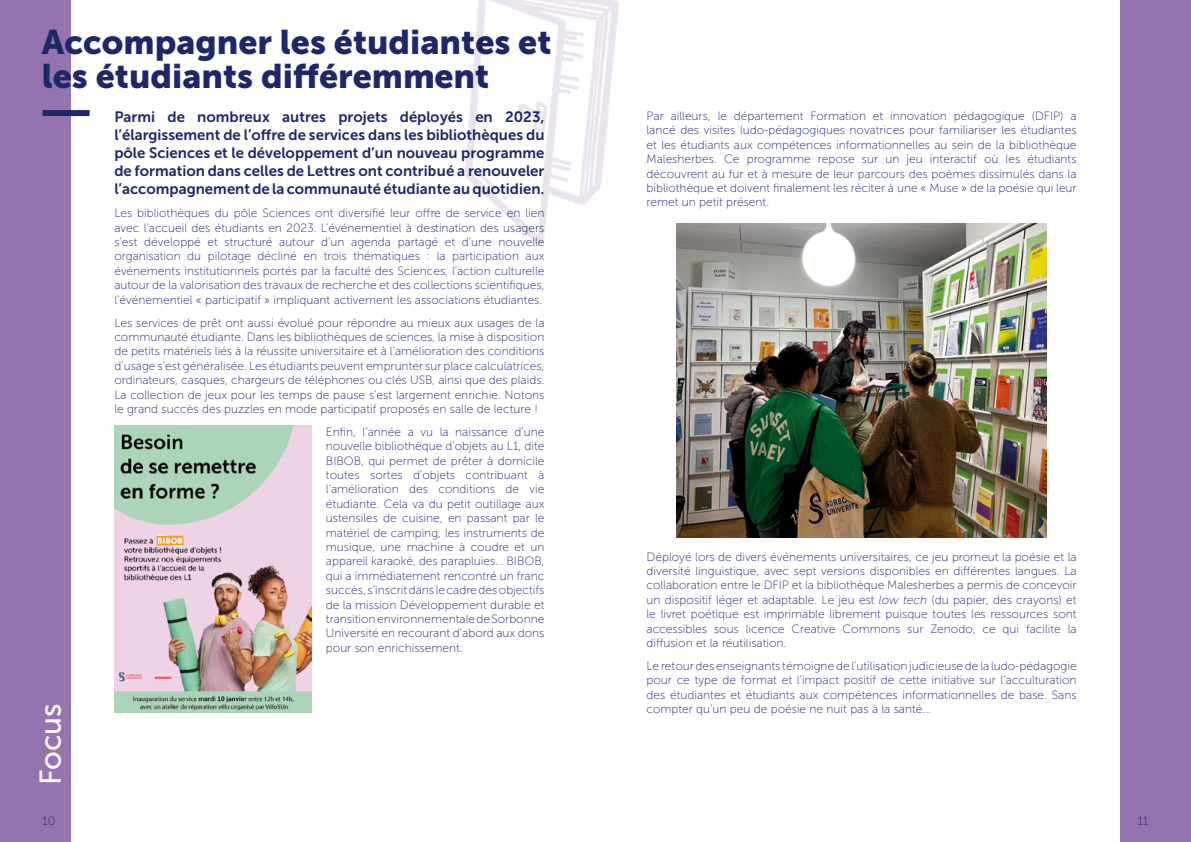
<style>
.page{position:relative;width:1191px;height:842px;background:#fff}
.page>*{position:absolute;margin:0;border:0;box-sizing:border-box;transform-origin:0 0}
.t1{font:34px/34px "Museo Sans 900";color:#1d2769}
.t2{font:30px "Museo Sans 500";color:#fff}
.t3{font:15px/18px "Museo Sans 700";color:#1d2769;text-align:justify}
.t4{font:12px/14.4px "Museo Sans 100";color:#1d2769;text-align:justify}
.s1{font-style:italic}
</style>
<div class="page">
<div style="left:0;top:0;width:71px;height:842px;background:#9573af"></div>
<div style="left:1120px;top:0;width:71px;height:842px;background:#9573af"></div>
<img style="left:676px;top:223px;width:370px;height:314px">
<div style="left:43px;top:110px;width:47px;height:6px;background:#1d2769"></div>
<img style="left:465px;top:0;width:228px;height:264px">
<img style="left:114px;top:426px;width:198px;height:286px">
<h1 class="t1" style="left:42px;top:25px;width:511px">Accompagner les étudiantes et les étudiants différemment</h1>
<h2 class="t2" style="left:34px;top:785px;width:84px;rotate:-90deg">Focus</h2>
<p class="t4" style="left:43px;top:814px;width:14px">10</p>
<p class="t3" style="left:114px;top:108px;width:431px">Parmi de nombreux autres projets déployés en 2023, l’élargissement de l’offre de services dans les bibliothèques du pôle Sciences et le développement d’un nouveau programme de formation dans celles de Lettres ont contribué a renouveler l’accompagnement de la communauté étudiante au quotidien.</p>
<p class="t4" style="left:114px;top:206px;width:431px">Les bibliothèques du pôle Sciences ont diversifié leur offre de service en lien avec l’accueil des étudiants en 2023. L’événementiel à destination des usagers s’est développé et structuré autour d’un agenda partagé et d’une nouvelle organisation du pilotage décliné en trois thématiques : la participation aux événements institutionnels portés par la faculté des Sciences, l’action culturelle autour de la valorisation des travaux de recherche et des collections scientifiques, l’événementiel « participatif » impliquant activement les associations étudiantes.</p>
<p class="t4" style="left:114px;top:315px;width:431px">Les services de prêt ont aussi évolué pour répondre au mieux aux usages de la communauté étudiante. Dans les bibliothèques de sciences, la mise à disposition de petits matériels liés à la réussite universitaire et à l’amélioration des conditions d’usage s’est généralisée. Les étudiants peuvent emprunter sur place calculatrices, ordinateurs, casques, chargeurs de téléphones ou clés USB, ainsi que des plaids.<br>La collection de jeux pour les temps de pause s’est largement enrichie. Notons le grand succès des puzzles en mode participatif proposés en salle de lecture !</p>
<p class="t4" style="left:326px;top:425px;width:220px">Enfin, l’année a vu la naissance d’une nouvelle bibliothèque d’objets au L1, dite BIBOB, qui permet de prêter à domicile toutes sortes d’objets contribuant à l’amélioration des conditions de vie étudiante. Cela va du petit outillage aux ustensiles de cuisine, en passant par le matériel de camping, les instruments de musique, une machine à coudre et un appareil karaoké, des parapluies… BIBOB, qui a immédiatement rencontré un franc succès, s’inscrit dans le cadre des objectifs de la mission Développement durable et transition environnementale de Sorbonne Université en recourant d’abord aux dons pour son enrichissement.</p>
<p class="t4" style="left:646px;top:109px;width:431px">Par ailleurs, le département Formation et innovation pédagogique (DFIP) a lancé des visites ludo-pédagogiques novatrices pour familiariser les étudiantes et les étudiants aux compétences informationnelles au sein de la bibliothèque Malesherbes. Ce programme repose sur un jeu interactif où les étudiants découvrent au fur et à mesure de leur parcours des poèmes dissimulés dans la bibliothèque et doivent finalement les réciter à une « Muse » de la poésie qui leur remet un petit présent.</p>
<p class="t4" style="left:646px;top:549px;width:431px">Déployé lors de divers événements universitaires, ce jeu promeut la poésie et la diversité linguistique, avec sept versions disponibles en différentes langues. La collaboration entre le DFIP et la bibliothèque Malesherbes a permis de concevoir un dispositif léger et adaptable. Le jeu est <span class="s1">low tech</span> (du papier, des crayons) et le livret poétique est imprimable librement puisque toutes les ressources sont accessibles sous licence Creative Commons sur Zenodo, ce qui facilite la diffusion et la réutilisation.</p>
<p class="t4" style="left:646px;top:659px;width:431px">Le retour des enseignants témoigne de l’utilisation judicieuse de la ludo-pédagogie pour ce type de format et l’impact positif de cette initiative sur l’acculturation des étudiantes et étudiants aux compétences informationnelles de base. Sans compter qu’un peu de poésie ne nuit pas à la santé...</p>
<p class="t4" style="left:1137px;top:814px;width:12px">11</p>
</div>
